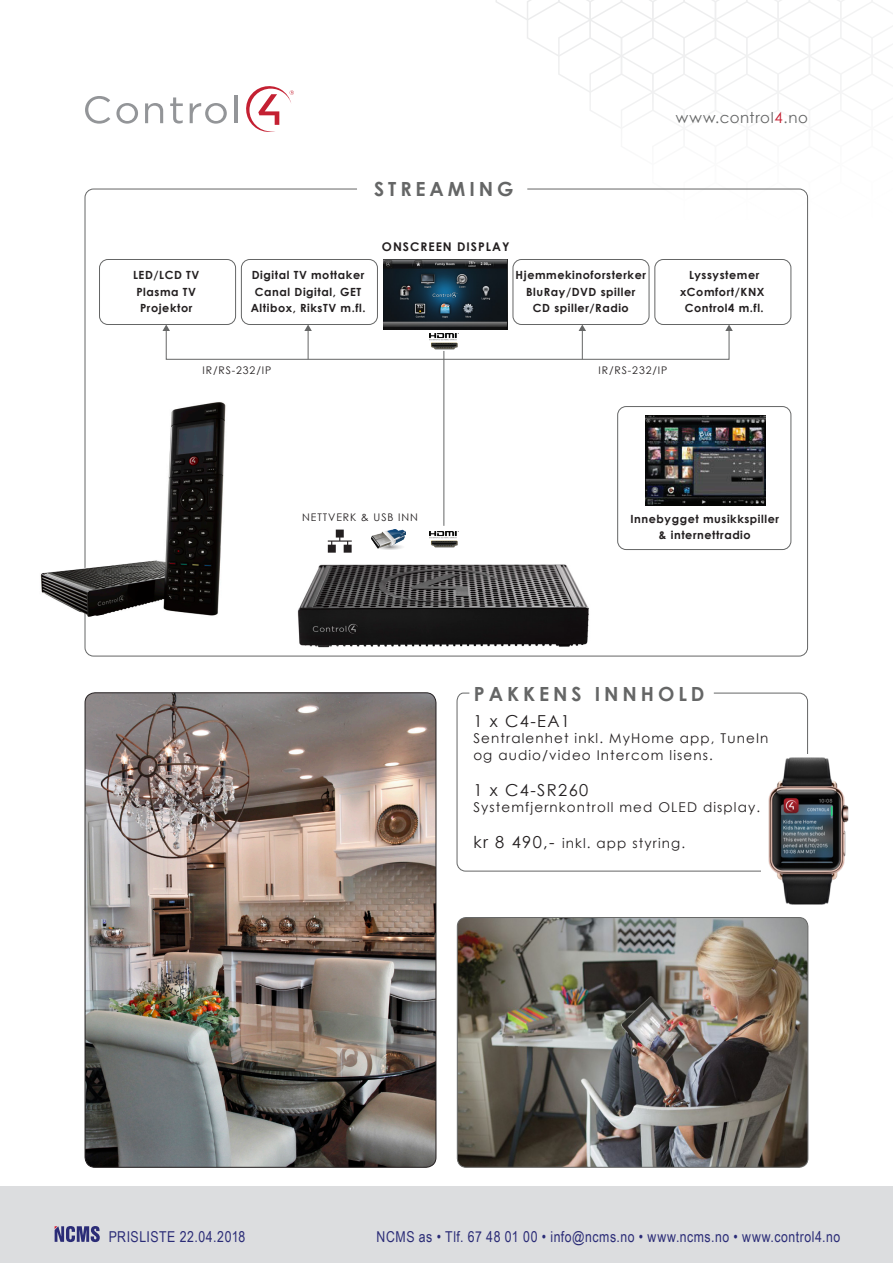
<style>
.page{position:relative;width:893px;height:1263px;background:#fff}
.page>*{position:absolute;margin:0;border:0;box-sizing:border-box;transform-origin:0 0}
.t1{font:700 19.5px "Century Gothic";letter-spacing:.2em;color:#656666}
.t2{font:16.5px "Century Gothic";letter-spacing:.085em;color:#231f20}
.t3{font:15px "Arial Narrow";letter-spacing:.035em;color:#2b2c77}
.t4{font:15px "Century Gothic";letter-spacing:.045em;color:#656666}
.t5{font:13.5px/16.2px "Century Gothic";letter-spacing:.085em;color:#231f20}
.t6{font:700 12px "Century Gothic";letter-spacing:.085em;color:#231f20}
.t7{font:700 11.25px/16.5px "Century Gothic";letter-spacing:.05em;color:#231f20;text-align:center}
.t8{font:10.5px "Century Gothic";letter-spacing:.085em;color:#231f20}
.s1{color:#c42032}
.s2{font-size:16.5px}
</style>
<div class="page">
<div style="left:0;top:1186px;width:893px;height:77px;background:#dcdddf"></div>
<svg style="left:496px;top:0;width:397px;height:318px"></svg>
<svg style="left:55px;top:1226px;width:45px;height:16px"></svg>
<svg style="left:85px;top:96px;width:25px;height:28px"></svg>
<svg style="left:116px;top:103px;width:22px;height:21px"></svg>
<svg style="left:145px;top:103px;width:18px;height:20px"></svg>
<svg style="left:170px;top:97px;width:13px;height:27px"></svg>
<svg style="left:190px;top:103px;width:37px;height:21px"></svg>
<hr style="left:234px;top:95px;width:3px;height:28px;background:#939598">
<svg style="left:246px;top:86px;width:48px;height:46px"></svg>
<svg style="left:456px;top:692px;width:352px;height:180px"></svg>
<img style="left:297px;top:564px;width:292px;height:84px">
<img style="left:646px;top:416px;width:120px;height:90px">
<img style="left:429px;top:334px;width:29px;height:16px">
<img style="left:429px;top:532px;width:29px;height:16px">
<img style="left:371px;top:530px;width:35px;height:19px">
<svg style="left:328px;top:530px;width:24px;height:23px"></svg>
<img style="left:383px;top:259px;width:124px;height:70px">
<img style="left:40px;top:401px;width:186px;height:218px">
<div style="left:99px;top:259px;width:137px;height:66px;border:1px solid #656666;border-radius:9px"></div>
<div style="left:241px;top:259px;width:137px;height:66px;border:1px solid #656666;border-radius:9px"></div>
<div style="left:513px;top:259px;width:136px;height:66px;border:1px solid #656666;border-radius:9px"></div>
<div style="left:654px;top:259px;width:137px;height:66px;border:1px solid #656666;border-radius:9px"></div>
<div style="left:617px;top:406px;width:174px;height:144px;border:1px solid #656666;border-radius:9px"></div>
<div style="left:166px;top:329px;width:563px;height:31px;border:1px solid #656666"></div>
<svg style="left:162px;top:324px;width:8px;height:7px"></svg>
<svg style="left:725px;top:324px;width:8px;height:7px"></svg>
<svg style="left:304px;top:324px;width:8px;height:35px"></svg>
<svg style="left:579px;top:324px;width:7px;height:35px"></svg>
<hr style="left:443px;top:351px;width:1px;height:175px;background:#656666">
<img style="left:457px;top:917px;width:351px;height:250px">
<div style="left:457px;top:917px;width:351px;height:251px;border:1px solid #666766;border-radius:9px"></div>
<img style="left:85px;top:693px;width:351px;height:474px">
<div style="left:761px;top:754px;width:94px;height:154px;background:#fff"></div>
<img style="left:768px;top:758px;width:81px;height:146px">
<p class="t4" style="left:676px;top:107px;width:134px">www.control<span class="s1">4</span>.no</p>
<p class="t7" style="left:133px;top:266px;width:68px">LED/LCD TV<br>Plasma TV<br>Projektor</p>
<p class="t1" style="left:374px;top:174px;width:141px">STREAMING</p>
<p class="t7" style="left:251px;top:266px;width:116px">Digital TV mottaker<br>Canal Digital, GET<br>Altibox, RiksTV m.fl.</p>
<p class="t6" style="left:382px;top:237px;width:129px">ONSCREEN DISPLAY</p>
<p class="t7" style="left:516px;top:266px;width:132px">Hjemmekinoforsterker<br>BluRay/DVD spiller<br>CD spiller/Radio</p>
<p class="t7" style="left:680px;top:266px;width:86px">Lyssystemer xComfort/KNX<br>Control4 m.fl.</p>
<p class="t8" style="left:203px;top:363px;width:70px">IR/RS-232/IP</p>
<p class="t8" style="left:599px;top:363px;width:70px">IR/RS-232/IP</p>
<p class="t8" style="left:302px;top:510px;width:117px">NETTVERK &amp; USB INN</p>
<p class="t7" style="left:630px;top:510px;width:150px">Innebygget musikkspiller &amp; internettradio</p>
<p class="t1" style="left:474px;top:679px;width:232px">PAKKENS INNHOLD</p>
<p class="t2" style="left:473px;top:710px;width:98px">1 x C4-EA1</p>
<p class="t5" style="left:473px;top:730px;width:297px">Sentralenhet inkl. MyHome app, TuneIn og audio/video Intercom lisens.</p>
<p class="t2" style="left:473px;top:778px;width:116px">1 x C4-SR260</p>
<p class="t5" style="left:473px;top:799px;width:288px">Systemfjernkontroll med OLED display.</p>
<p class="t5" style="left:473px;top:835px;width:213px"><span class="s2">kr 8 490,-</span> inkl. app styring.</p>
<h3 class="t3" style="left:109px;top:1225px;width:138px">PRISLISTE 22.04.2018</h3>
<h3 class="t3" style="left:377px;top:1226px;width:465px">NCMS as • Tlf. 67 48 01 00 • info@ncms.no • www.ncms.no • www.control4.no</h3>
</div>
